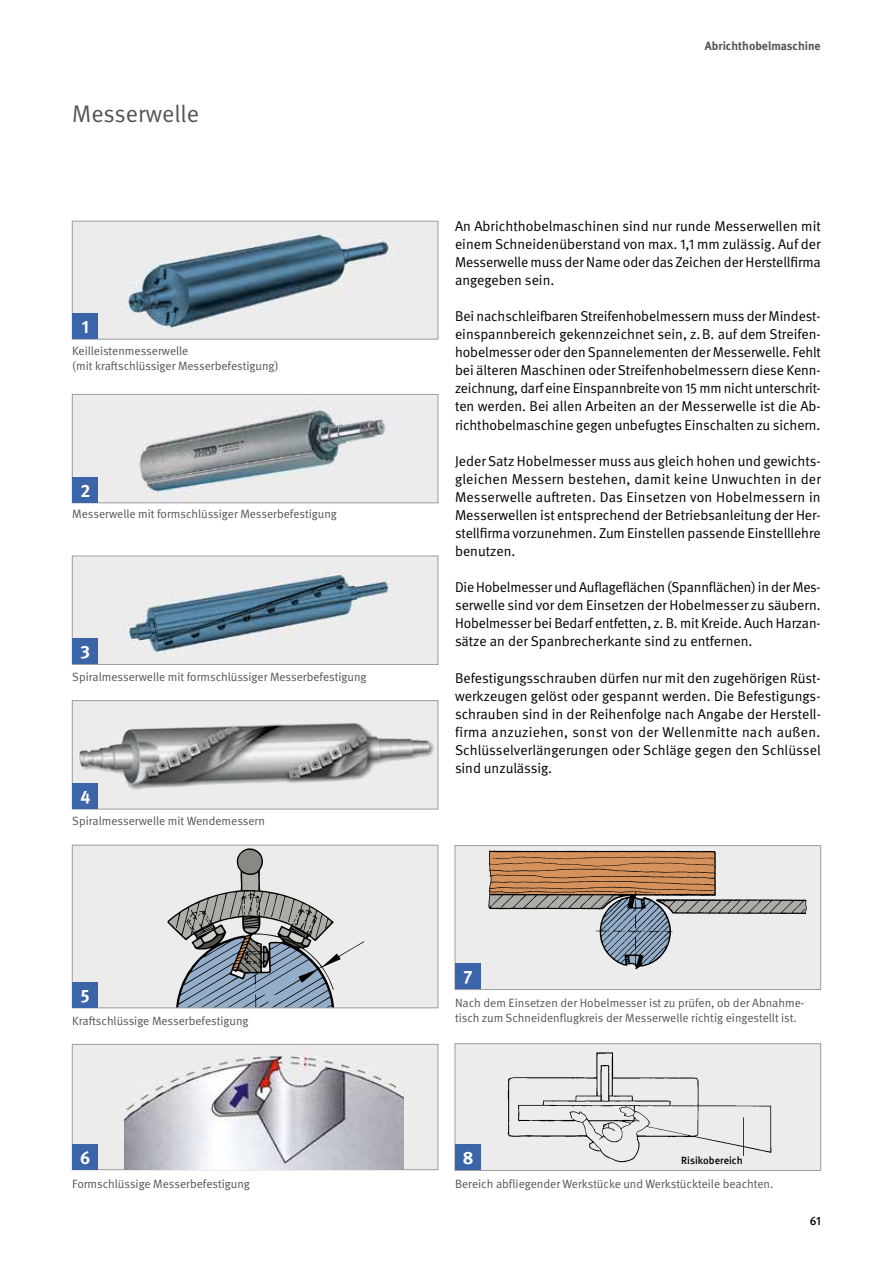
<style>
.page{position:relative;width:893px;height:1263px;background:#fff}
.page>*{position:absolute;margin:0;border:0;box-sizing:border-box;transform-origin:0 0}
.t1{font:24px "DGUV Meta";color:#565656}
.t2{font:700 18px "DGUV Meta";color:#fff}
.t3{font:14.25px/18px "DGUV Meta";letter-spacing:-.005em;color:#000;text-align:justify}
.t4{font:12px/15px "DGUV Meta";color:#565656}
.t5{font:700 12px "DGUV Meta";color:#565656}
.t6{font:500 12px "DGUV Meta";color:#000}
.t7{font:500 10.5px "DGUV Meta";color:#000}
</style>
<div class="page">
<div style="left:72px;top:221px;width:366px;height:118px;background:#ececed"></div>
<img style="left:127px;top:230px;width:265px;height:99px">
<div style="left:72px;top:221px;width:366px;height:118px;border:1px solid #9c9d9d"></div>
<div style="left:73px;top:313px;width:25px;height:26px;background:#3c64a8"></div>
<img style="left:74px;top:396px;width:362px;height:105px">
<div style="left:72px;top:394px;width:366px;height:109px;border:1px solid #9c9d9d"></div>
<div style="left:73px;top:477px;width:25px;height:25px;background:#3c64a8"></div>
<img style="left:74px;top:558px;width:362px;height:105px">
<div style="left:72px;top:556px;width:366px;height:109px;border:1px solid #9c9d9d"></div>
<div style="left:73px;top:639px;width:25px;height:25px;background:#3c64a8"></div>
<div style="left:72px;top:701px;width:366px;height:108px;background:#ececed"></div>
<img style="left:79px;top:723px;width:355px;height:67px">
<div style="left:72px;top:700px;width:366px;height:109px;border:1px solid #9c9d9d"></div>
<div style="left:73px;top:783px;width:25px;height:26px;background:#3c64a8"></div>
<div style="left:72px;top:845px;width:366px;height:163px;background:#ececed"></div>
<svg style="left:167px;top:848px;width:197px;height:158px"></svg>
<div style="left:72px;top:845px;width:366px;height:163px;border:1px solid #9c9d9d"></div>
<div style="left:73px;top:982px;width:25px;height:25px;background:#3c64a8"></div>
<div style="left:455px;top:846px;width:366px;height:143px;background:#ececed"></div>
<svg style="left:488px;top:850px;width:319px;height:119px"></svg>
<div style="left:455px;top:845px;width:366px;height:145px;border:1px solid #9c9d9d"></div>
<div style="left:455px;top:964px;width:26px;height:25px;background:#3c64a8"></div>
<div style="left:455px;top:1044px;width:366px;height:126px;background:#ececed"></div>
<img style="left:507px;top:1052px;width:265px;height:111px">
<div style="left:455px;top:1043px;width:366px;height:128px;border:1px solid #9c9d9d"></div>
<div style="left:455px;top:1145px;width:26px;height:25px;background:#3c64a8"></div>
<div style="left:72px;top:1044px;width:366px;height:126px;background:#ececed;border:1px solid #9c9d9d"></div>
<div style="left:73px;top:1144px;width:25px;height:25px;background:#3c64a8"></div>
<img style="left:124px;top:1052px;width:280px;height:117px">
<h1 class="t1" style="left:72px;top:100px;width:128px">Messerwelle</h1>
<p class="t2" style="left:82px;top:316px;width:9px">1</p>
<p class="t4" style="left:72px;top:343px;width:208px">Keilleistenmesserwelle<br>(mit kraftschlüssiger Messerbefestigung)</p>
<p class="t2" style="left:80px;top:480px;width:12px">2</p>
<p class="t4" style="left:72px;top:506px;width:266px">Messerwelle mit formschlüssiger Messerbefestigung</p>
<p class="t2" style="left:81px;top:641px;width:11px">3</p>
<p class="t4" style="left:72px;top:669px;width:296px">Spiralmesserwelle mit formschlüssiger Messerbefestigung</p>
<p class="t2" style="left:80px;top:786px;width:11px">4</p>
<p class="t4" style="left:72px;top:814px;width:194px">Spiralmesserwelle mit Wendemessern</p>
<p class="t2" style="left:81px;top:985px;width:10px">5</p>
<p class="t4" style="left:72px;top:1014px;width:178px">Kraftschlüssige Messerbefestigung</p>
<p class="t5" style="left:705px;top:39px;width:117px">Abrichthobelmaschine</p>
<p class="t3" style="left:455px;top:217px;width:367px">An Abrichthobelmaschinen sind nur runde Messerwellen mit einem Schneidenüberstand von max. 1,1 mm zulässig. Auf der Messerwelle muss der Name oder das Zeichen der Herstellfirma angegeben sein.</p>
<p class="t3" style="left:455px;top:307px;width:367px">Bei nachschleifbaren Streifenhobelmessern muss der Mindest&shy;einspannbereich gekennzeichnet sein, z. B. auf dem Streifen&shy;hobelmesser oder den Spannelementen der Messerwelle. Fehlt bei älteren Maschinen oder Streifenhobelmessern diese Kenn&shy;zeichnung, darf eine Einspannbreite von 15 mm nicht unterschrit&shy;ten werden. Bei allen Arbeiten an der Messerwelle ist die Ab&shy;richthobelmaschine gegen unbefugtes Einschalten zu sichern.</p>
<p class="t3" style="left:455px;top:452px;width:367px">Jeder Satz Hobelmesser muss aus gleich hohen und gewichts&shy;gleichen Messern bestehen, damit keine Unwuchten in der Messerwelle auftreten. Das Einsetzen von Hobelmessern in Messerwellen ist entsprechend der Betriebsanleitung der Her&shy;stellfirma vorzunehmen. Zum Einstellen passende Einstelllehre benutzen.</p>
<p class="t3" style="left:455px;top:578px;width:367px;text-align:left">Die Hobelmesser und Auflageflächen (Spannflächen) in der Mes&shy;serwelle sind vor dem Einsetzen der Hobelmesser zu säubern.<br>Hobelmesser bei Bedarf entfetten, z. B. mit Kreide. Auch Harzan&shy;sätze an der Spanbrecherkante sind zu entfernen.</p>
<p class="t3" style="left:455px;top:669px;width:367px;text-align:left">Befestigungsschrauben dürfen nur mit den zugehörigen Rüst&shy;werkzeugen gelöst oder gespannt werden. Die Befestigungs&shy;schrauben sind in der Reihenfolge nach Angabe der Herstell&shy;firma anzuziehen, sonst von der Wellenmitte nach außen.<br>Schlüsselverlängerungen oder Schläge gegen den Schlüssel sind unzulässig.</p>
<p class="t2" style="left:464px;top:966px;width:10px">7</p>
<p class="t4" style="left:455px;top:996px;width:351px">Nach dem Einsetzen der Hobelmesser ist zu prüfen, ob der Abnahme&shy;tisch zum Schneidenflugkreis der Messerwelle richtig eingestellt ist.</p>
<p class="t2" style="left:80px;top:1146px;width:12px">6</p>
<p class="t2" style="left:463px;top:1147px;width:12px">8</p>
<p class="t7" style="left:681px;top:1154px;width:63px">Risikobereich</p>
<p class="t4" style="left:72px;top:1176px;width:179px">Formschlüssige Messerbefestigung</p>
<p class="t4" style="left:455px;top:1177px;width:318px">Bereich abfliegender Werkstücke und Werkstückteile beachten.</p>
<p class="t6" style="left:810px;top:1213px;width:12px">61</p>
</div>
